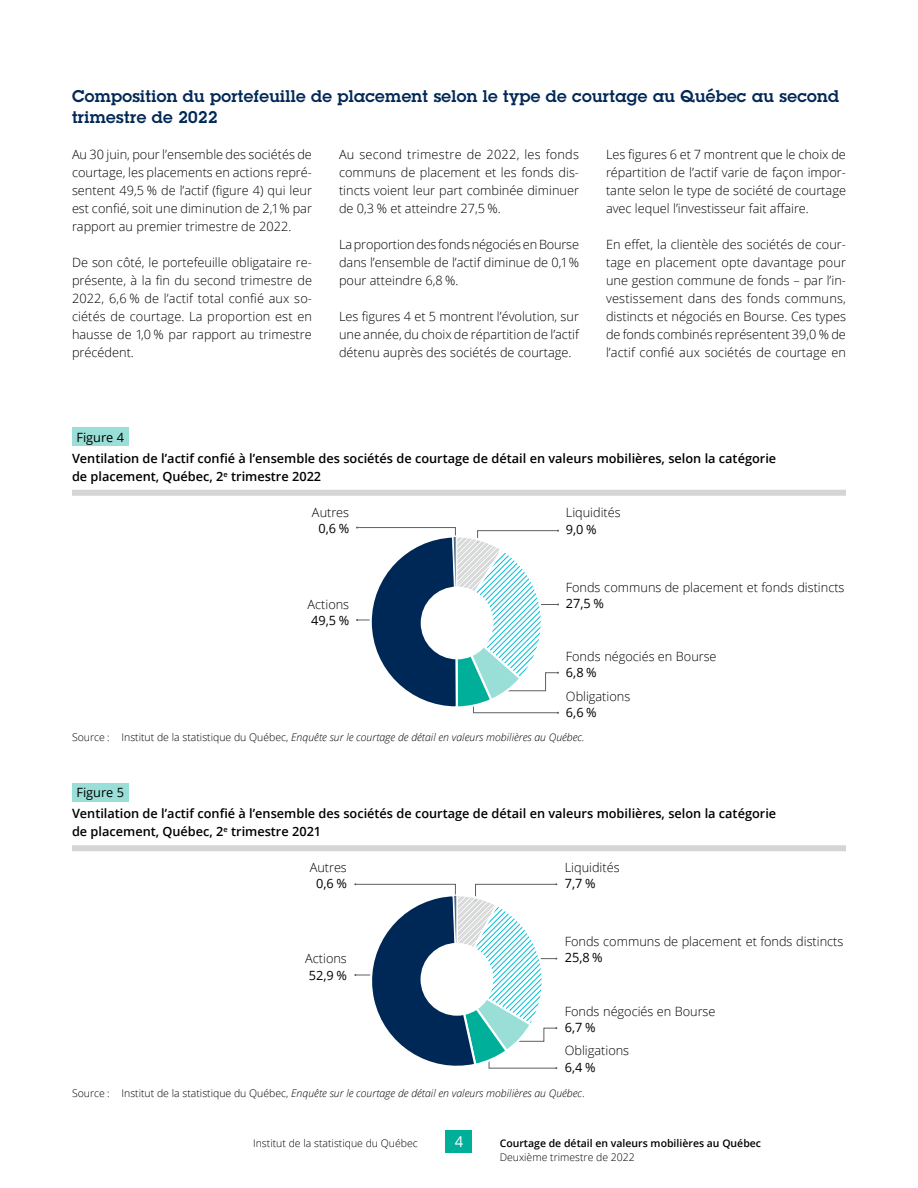
<style>
.page{position:relative;width:918px;height:1188px;background:#fff}
.page>*{position:absolute;margin:0;border:0;box-sizing:border-box;transform-origin:0 0}
.t1{font:600 16.5px/21px "Lubalin Graph Std";letter-spacing:.02em;color:#002856}
.t2{font:15px "Open Sans";color:#fff}
.t3{font:300 12.75px/18px "Open Sans";color:#000;text-align:justify}
.t4{font:600 12.75px/18px "Open Sans";color:#000}
.t5{font:12.75px "Open Sans";color:#000}
.t6{font:italic 300 10.5px "Open Sans";color:#000}
.t7{font:300 10.5px "Open Sans";color:#000}
.t8{font:600 10.5px "Open Sans";color:#000}
.s1{font-style:normal}
</style>
<div class="page">
<div style="left:446px;top:1130px;width:26px;height:23px;background:#00af9a"></div>
<div style="left:72px;top:428px;width:57px;height:18px;background:#99dfd7"></div>
<div style="left:72px;top:490px;width:774px;height:6px;background:#d4d5d5"></div>
<svg style="left:356px;top:527px;width:203px;height:187px"></svg>
<div style="left:421px;top:587px;width:72px;height:72px;background:#fff;border-radius:50%"></div>
<div style="left:421px;top:587px;width:73px;height:72px;border:2px solid #fff;border-radius:50%"></div>
<div style="left:72px;top:783px;width:57px;height:19px;background:#99dfd7"></div>
<div style="left:72px;top:845px;width:774px;height:6px;background:#d4d5d5"></div>
<svg style="left:354px;top:883px;width:203px;height:187px"></svg>
<div style="left:421px;top:944px;width:72px;height:71px;background:#fff;border-radius:50%"></div>
<div style="left:421px;top:943px;width:72px;height:73px;border:2px solid #fff;border-radius:50%"></div>
<p class="t1" style="left:72px;top:85px;width:768px">Composition du portefeuille de placement selon le type de courtage au Québec au second trimestre de 2022</p>
<p class="t3" style="left:72px;top:145px;width:242px">Au 30 juin, pour l’ensemble des sociétés de courtage, les placements en actions repré&shy;sentent 49,5 % de l’actif (figure 4) qui leur est confié, soit une diminution de 2,1 % par rapport au premier trimestre de 2022.</p>
<p class="t3" style="left:72px;top:253px;width:242px">De son côté, le portefeuille obligataire re&shy;présente, à la fin du second trimestre de 2022, 6,6 % de l’actif total confié aux so&shy;ciétés de courtage. La proportion est en hausse de 1,0 % par rapport au trimestre précédent.</p>
<p class="t3" style="left:339px;top:145px;width:242px">Au second trimestre de 2022, les fonds communs de placement et les fonds dis&shy;tincts voient leur part combinée diminuer de 0,3 % et atteindre 27,5 %.</p>
<p class="t3" style="left:339px;top:235px;width:242px">La proportion des fonds négociés en Bourse dans l’ensemble de l’actif diminue de 0,1 % pour atteindre 6,8 %.</p>
<p class="t3" style="left:339px;top:307px;width:242px">Les figures 4 et 5 montrent l’évolution, sur une année, du choix de répartition de l’actif détenu auprès des sociétés de courtage.</p>
<p class="t3" style="left:606px;top:145px;width:242px">Les figures 6 et 7 montrent que le choix de répartition de l’actif varie de façon impor&shy;tante selon le type de société de courtage avec lequel l’investisseur fait affaire.</p>
<p class="t3" style="left:606px;top:235px;width:242px">En effet, la clientèle des sociétés de cour&shy;tage en placement opte davantage pour une gestion commune de fonds – par l’in&shy;vestissement dans des fonds communs, distincts et négociés en Bourse. Ces types de fonds combinés représentent 39,0 % de l’actif confié aux sociétés de courtage en</p>
<p class="t5" style="left:76px;top:428px;width:49px">Figure 4</p>
<p class="t4" style="left:72px;top:449px;width:706px">Ventilation de l’actif confié à l’ensemble des sociétés de courtage de détail en valeurs mobilières, selon la catégorie de placement, Québec, 2<sup>e</sup> trimestre 2022</p>
<p class="t3" style="left:312px;top:503px;width:39px">Autres</p>
<p class="t5" style="left:319px;top:520px;width:32px">0,6 %</p>
<p class="t3" style="left:307px;top:595px;width:43px">Actions</p>
<p class="t5" style="left:311px;top:612px;width:40px">49,5 %</p>
<p class="t3" style="left:566px;top:503px;width:56px">Liquidités</p>
<p class="t5" style="left:566px;top:520px;width:32px">9,0 %</p>
<p class="t3" style="left:566px;top:578px;width:280px">Fonds communs de placement et fonds distincts</p>
<p class="t5" style="left:566px;top:595px;width:39px">27,5 %</p>
<p class="t3" style="left:566px;top:647px;width:152px">Fonds négociés en Bourse</p>
<p class="t5" style="left:566px;top:664px;width:32px">6,8 %</p>
<p class="t3" style="left:566px;top:687px;width:66px">Obligations</p>
<p class="t5" style="left:566px;top:704px;width:32px">6,6 %</p>
<p class="t6" style="left:72px;top:730px;width:514px"><span class="s1">Source : Institut de la statistique du Québec,</span> Enquête sur le courtage de détail en valeurs mobilières au Québec.</p>
<p class="t5" style="left:76px;top:784px;width:49px">Figure 5</p>
<p class="t4" style="left:72px;top:804px;width:706px">Ventilation de l’actif confié à l’ensemble des sociétés de courtage de détail en valeurs mobilières, selon la catégorie de placement, Québec, 2<sup>e</sup> trimestre 2021</p>
<p class="t3" style="left:310px;top:858px;width:39px">Autres</p>
<p class="t5" style="left:316px;top:875px;width:32px">0,6 %</p>
<p class="t3" style="left:305px;top:949px;width:43px">Actions</p>
<p class="t5" style="left:309px;top:966px;width:40px">52,9 %</p>
<p class="t3" style="left:565px;top:858px;width:56px">Liquidités</p>
<p class="t5" style="left:565px;top:875px;width:32px">7,7 %</p>
<p class="t3" style="left:565px;top:932px;width:280px">Fonds communs de placement et fonds distincts</p>
<p class="t5" style="left:565px;top:949px;width:39px">25,8 %</p>
<p class="t3" style="left:565px;top:1002px;width:152px">Fonds négociés en Bourse</p>
<p class="t5" style="left:565px;top:1019px;width:32px">6,7 %</p>
<p class="t3" style="left:565px;top:1041px;width:66px">Obligations</p>
<p class="t5" style="left:565px;top:1059px;width:32px">6,4 %</p>
<p class="t6" style="left:72px;top:1086px;width:514px"><span class="s1">Source : Institut de la statistique du Québec,</span> Enquête sur le courtage de détail en valeurs mobilières au Québec<span class="s1">.</span></p>
<p class="t7" style="left:253px;top:1136px;width:166px">Institut de la statistique du Québec</p>
<p class="t2" style="left:455px;top:1131px;width:10px">4</p>
<p class="t8" style="left:500px;top:1136px;width:263px">Courtage de détail en valeurs mobilières au Québec</p>
<p class="t7" style="left:500px;top:1150px;width:137px">Deuxième trimestre de 2022</p>
</div>
